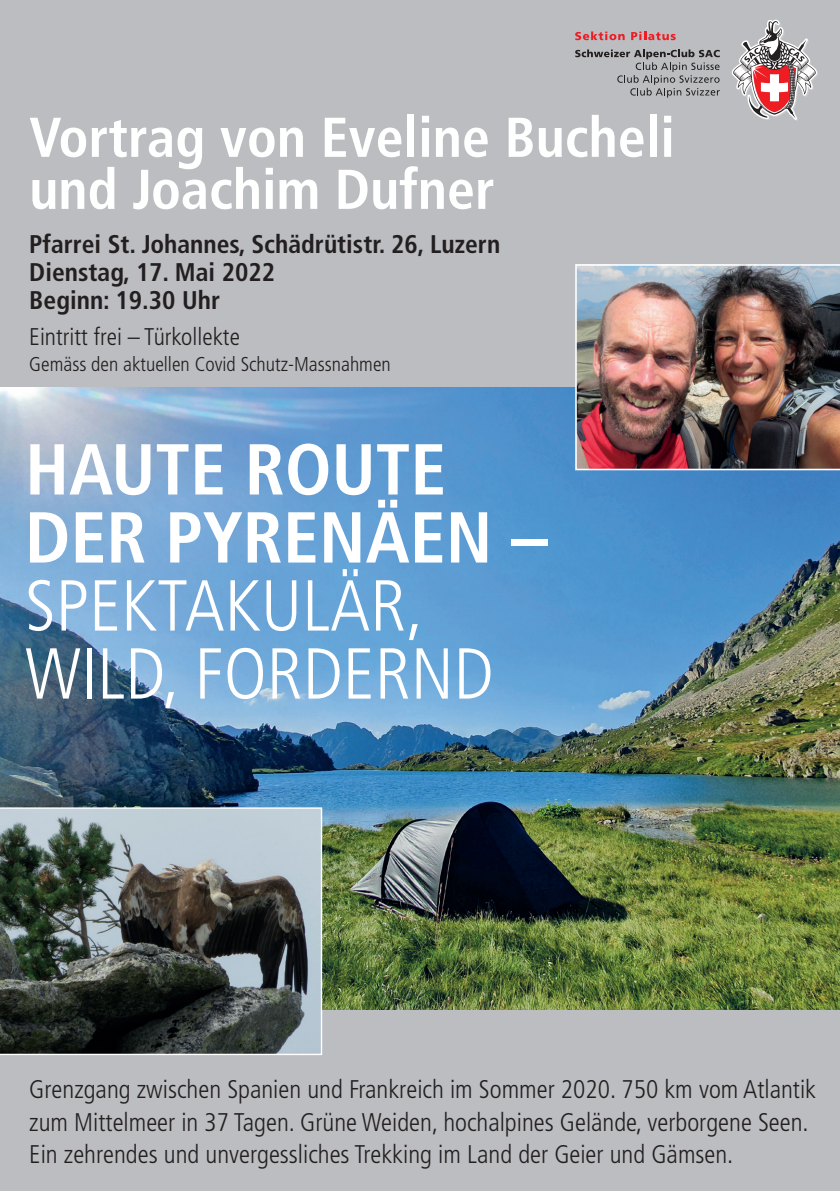
<style>
.page{position:relative;width:840px;height:1191px;background:#fff}
.page>*{position:absolute;margin:0;border:0;box-sizing:border-box;transform-origin:0 0}
.t1{font:300 condensed 72px/68px "Frutiger LT Std";color:#fff}
.t2{font:700 condensed 72px "Frutiger LT Std";color:#fff}
._10__Lauftext_Einzug{font:700 condensed 56px "Frutiger LT Std";color:#fff}
._10__Lauftext_Einzug-2{font:300 condensed 25.6px/32.6px "Frutiger LT Std";color:#231f20}
._10__Lauftext_Einzug-3{font:700 condensed 25.6px "Frutiger LT Std";color:#231f20}
._10__Lauftext_Einzug-4{font:300 condensed 24.2px "Frutiger LT Std";color:#231f20}
._10__Lauftext_Einzug-5{font:300 condensed 20px "Frutiger LT Std";color:#231f20}
</style>
<div class="page">
<div style="left:0;top:0;width:839px;height:1191px;background:#bcbdc0"></div>
<svg style="left:575px;top:49px;width:144px;height:49px"></svg>
<svg style="left:731px;top:20px;width:87px;height:100px"></svg>
<svg style="left:575px;top:31px;width:49px;height:9px"></svg>
<svg style="left:631px;top:31px;width:44px;height:9px"></svg>
<img style="left:0;top:388px;width:839px;height:621px">
<svg style="left:0;top:807px;width:322px;height:248px;background:#5d6563"></svg>
<img style="left:575px;top:264px;width:264px;height:206px">
<p class="_10__Lauftext_Einzug" style="left:29px;top:104px;width:646px">Vortrag von Eveline Bucheli</p>
<p class="_10__Lauftext_Einzug" style="left:29px;top:156px;width:466px">und Joachim Dufner</p>
<p class="_10__Lauftext_Einzug-3" style="left:29px;top:229px;width:472px">Pfarrei St. Johannes, Schädrütistr. 26, Luzern</p>
<p class="_10__Lauftext_Einzug-3" style="left:29px;top:257px;width:247px">Dienstag, 17. Mai 2022</p>
<p class="_10__Lauftext_Einzug-3" style="left:29px;top:285px;width:192px">Beginn: 19.30 Uhr</p>
<p class="_10__Lauftext_Einzug-4" style="left:29px;top:323px;width:212px">Eintritt frei – Türkollekte</p>
<p class="_10__Lauftext_Einzug-5" style="left:29px;top:353px;width:363px">Gemäss den aktuellen Covid Schutz-Massnahmen</p>
<p class="t2" style="left:25px;top:427px;width:422px">HAUTE ROUTE</p>
<p class="t2" style="left:25px;top:495px;width:523px">DER PYRENÄEN –</p>
<p class="t1" style="left:25px;top:572px;width:470px">SPEKTAKULÄR,<br>WILD, FORDERND</p>
<p class="_10__Lauftext_Einzug-2" style="left:29px;top:1073px;width:787px">Grenzgang zwischen Spanien und Frankreich im Sommer 2020. 750 km vom Atlantik zum Mittelmeer in 37 Tagen. Grüne Weiden, hochalpines Gelände, verborgene Seen.<br>Ein zehrendes und unvergessliches Trekking im Land der Geier und Gämsen.</p>
</div>
